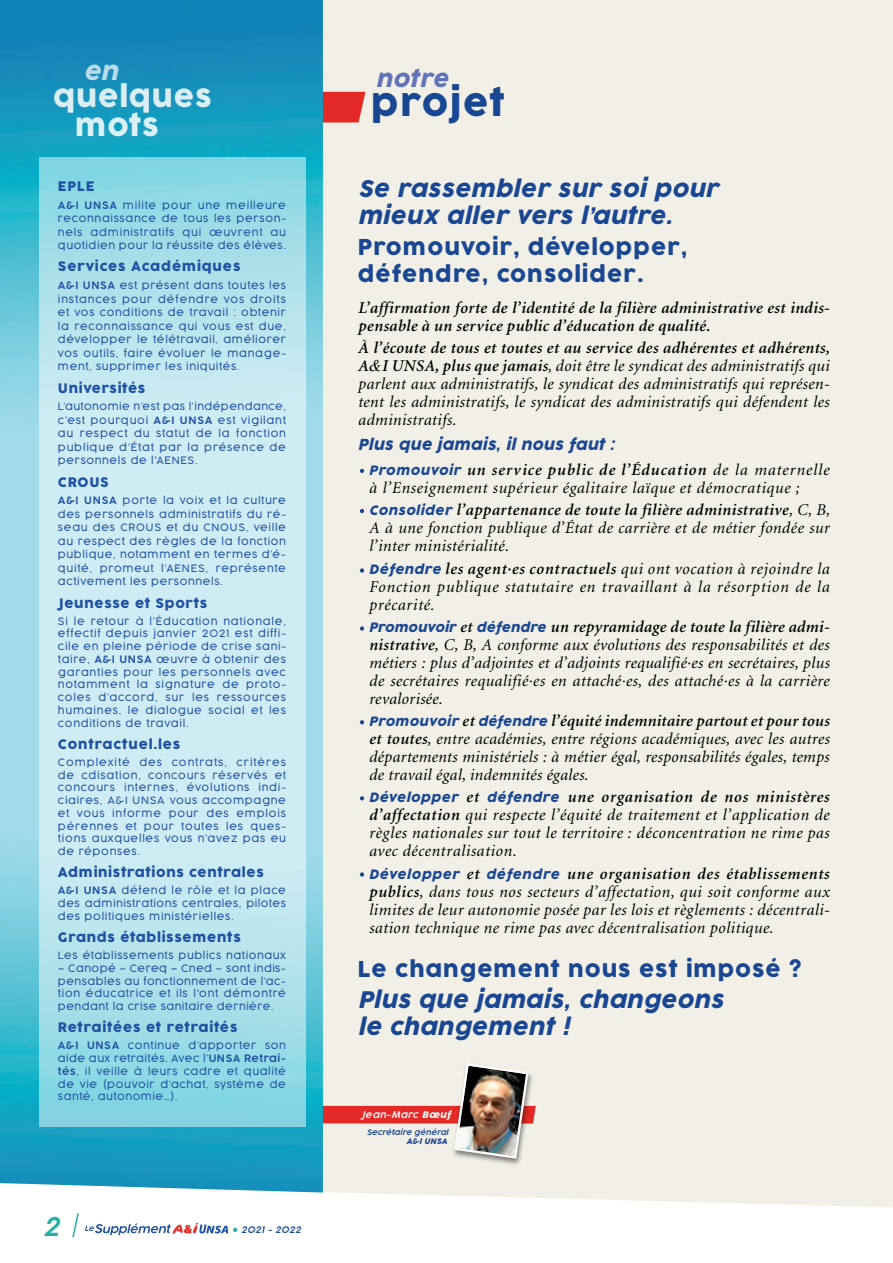
<style>
.page{position:relative;width:893px;height:1263px;background:#fff}
.page>*{position:absolute;margin:0;border:0;box-sizing:border-box;transform-origin:0 0}
.t1{font:37.5px "Cocogoose Pro";letter-spacing:.04em;color:#1a4793}
.t2{font:30.3px "Cocogoose Pro";letter-spacing:.03em;color:rgb(255 255 255/.85)}
.t3{font:italic 300 25.5px "Cocogoose Pro";color:#23b0a4}
.t4{font:italic 24px "Cocogoose Pro";color:rgb(255 255 255/.7)}
.t5{font:italic 22.5px/27px "Cocogoose Pro";letter-spacing:.015em;color:#1a4793}
.t6{font:22.5px/27px "Cocogoose Pro";letter-spacing:.045em;color:#1a4793}
.t7{font:italic 22.5px "Cocogoose Pro";letter-spacing:.015em;color:#6274b8}
.t8{font:italic 16.5px/18px "Minion";letter-spacing:.025em;color:#000;text-align:justify}
.t9{font:italic 600 16.5px/18px "Minion";letter-spacing:.02em;color:#000}
.t10{font:italic 15px "Cocogoose Pro";letter-spacing:.02em;color:#1a4793}
.t11{font:13.5px "Cocogoose Pro";letter-spacing:.055em;color:#1f51a3}
.t12{font:300 10.5px/12.8px "Cocogoose Pro";letter-spacing:.065em;color:#1f51a3;text-align:justify}
.t13{font:italic 300 9px "Cocogoose Pro";letter-spacing:.05em;color:#fff}
.t14{font:italic 300 9px "Cocogoose Pro";letter-spacing:.015em;color:#1f51a3}
.t15{font:italic 300 7.5px "Cocogoose Pro";letter-spacing:.015em;color:#1a4793}
.t16{font:italic 7.5px "Cocogoose Pro";color:#1a4793}
.s1{font-style:inherit}
.s2{font-weight:600}
.s3{font-family:"Times New Roman"}
.s4{font-family:"Cocogoose Pro";font-size:12.75px;color:#1a4793}
.s5{font-weight:400}
</style>
<div class="page">
<div style="left:306px;top:0;width:587px;height:1207px;background:#f2f0e6"></div>
<svg style="left:72px;top:1213px;width:165px;height:25px"></svg>
<svg style="left:323px;top:92px;width:42px;height:30px"></svg>
<div style="left:446px;top:1055px;width:95px;height:117px;background:#f2f0e6"></div>
<svg style="left:323px;top:1062px;width:213px;height:98px;background:#d2b5ac"></svg>
<img style="left:0;top:0;width:323px;height:1192px">
<svg style="left:360px;top:469px;width:4px;height:4px"></svg>
<svg style="left:360px;top:509px;width:4px;height:4px"></svg>
<svg style="left:360px;top:568px;width:4px;height:5px"></svg>
<svg style="left:360px;top:626px;width:4px;height:5px"></svg>
<svg style="left:360px;top:720px;width:4px;height:4px"></svg>
<svg style="left:360px;top:796px;width:4px;height:4px"></svg>
<svg style="left:360px;top:872px;width:4px;height:5px"></svg>
<div style="left:39px;top:157px;width:266px;height:970px;background:#fff;opacity:.5"></div>
<h3 class="t4" style="left:83px;top:60px;width:36px">en</h3>
<h3 class="t7" style="left:376px;top:68px;width:74px">notre</h3>
<h2 class="t2" style="left:53px;top:83px;width:160px">quelques</h2>
<h1 class="t1" style="left:371px;top:86px;width:136px">projet</h1>
<h2 class="t2" style="left:75px;top:112px;width:85px">mots</h2>
<p class="t11" style="left:58px;top:180px;width:38px">EPLE</p>
<p class="t12" style="left:58px;top:199px;width:230px;line-height:13.5px"><span class="s1">A&amp;I UNSA</span> milite pour une meilleure reconnaissance de tous les person&shy;nels administratifs qui œuvrent au quotidien pour la réussite des élèves.</p>
<p class="t11" style="left:58px;top:261px;width:184px">Services Académiques</p>
<p class="t12" style="left:58px;top:279px;width:230px;line-height:13.5px"><span class="s1">A&amp;I UNSA</span> est présent dans toutes les instances pour défendre vos droits et vos conditions de travail : obtenir la reconnaissance qui vous est due, développer le télétravail, améliorer vos outils, faire évoluer le manage&shy;ment, supprimer les iniquités.</p>
<p class="t11" style="left:58px;top:382px;width:89px">Universités</p>
<p class="t12" style="left:58px;top:400px;width:230px;line-height:13.5px">L’autonomie n’est pas l’indépendance, c’est pourquoi <span class="s1">A&amp;I UNSA</span> est vigilant au respect du statut de la fonction publique d’État par la présence de personnels de l'AENES.</p>
<p class="t11" style="left:58px;top:476px;width:52px">CROUS</p>
<p class="t12" style="left:58px;top:494px;width:230px;line-height:13.5px"><span class="s1">A&amp;I UNSA</span> porte la voix et la culture des personnels administratifs du ré&shy;seau des CROUS et du CNOUS, veille au respect des règles de la fonction publique, notamment en termes d’é&shy;quité, promeut l’AENES, représente activement les personnels.</p>
<p class="t11" style="left:58px;top:597px;width:151px">Jeunesse et Sports</p>
<p class="t12" style="left:58px;top:615px;width:230px">Si le retour à l’Éducation nationale, effectif depuis janvier 2021 est diffi&shy;cile en pleine période de crise sani&shy;taire, <span class="s1">A&amp;I UNSA</span> œuvre à obtenir des garanties pour les personnels avec notamment la signature de proto&shy;coles d’accord, sur les ressources humaines, le dialogue social et les conditions de travail.</p>
<p class="t11" style="left:58px;top:738px;width:124px">Contractuel.les</p>
<p class="t12" style="left:58px;top:756px;width:230px">Complexité des contrats, critères de cdisation, concours réservés et concours internes, évolutions indi&shy;ciaires, A&amp;I UNSA vous accompagne et vous informe pour des emplois pérennes et pour toutes les ques&shy;tions auxquelles vous n’avez pas eu de réponses.</p>
<p class="t11" style="left:58px;top:867px;width:207px">Administrations centrales</p>
<p class="t12" style="left:58px;top:885px;width:230px"><span class="s1">A&amp;I UNSA</span> défend le rôle et la place des administrations centrales, pilotes des politiques ministérielles.</p>
<p class="t11" style="left:58px;top:931px;width:184px">Grands établissements</p>
<p class="t12" style="left:58px;top:950px;width:229px">Les établissements publics nationaux</p>
<p class="t12" style="left:58px;top:962px;width:230px">– Canopé – Cereq – Cned – sont indis&shy;pensables au fonctionnement de l’ac&shy;tion éducatrice et ils l'ont démontré pendant la crise sanitaire dernière.</p>
<p class="t11" style="left:58px;top:1022px;width:181px">Retraitées et retraités</p>
<p class="t12" style="left:58px;top:1040px;width:230px"><span class="s1">A&amp;I UNSA</span> continue d’apporter son aide aux retraités. Avec l’<span class="s1">UNSA Retrai&shy;tés</span>, il veille à leurs cadre et qualité de vie (pouvoir d’achat, système de santé, autonomie…).</p>
<h3 class="t3" style="left:43px;top:1215px;width:18px">2</h3>
<p class="t14" style="left:241px;top:1225px;width:61px">2021 - 2022</p>
<h3 class="t5" style="left:358px;top:176px;width:362px">Se rassembler sur soi pour mieux aller vers l’autre.</h3>
<h3 class="t6" style="left:358px;top:235px;width:331px">Promouvoir, développer, défendre, consolider.</h3>
<h3 class="t9" style="left:358px;top:300px;width:473px">L’affirmation forte de l’identité de la filière administrative est indis&shy;pensable à un service public d’éducation de qualité.</h3>
<p class="t8" style="left:358px;top:340px;width:473px"><span class="s2">À l’écoute de tous et toutes et au service des adhérentes et adhérents, A</span><span class="s3">&amp;</span><span class="s2">I UNSA, plus que jamais</span>, doit être le syndicat des administratifs qui parlent aux administratifs, le syndicat des administratifs qui représen&shy;tent les administratifs, le syndicat des administratifs qui défendent les administratifs.</p>
<h3 class="t8" style="left:369px;top:462px;width:462px"><span class="s4">Promouvoir</span> <span class="s2">un service public de l’Éducation</span> de la maternelle à l’Enseignement supérieur égalitaire laïque et démocratique ;</h3>
<h3 class="t8" style="left:369px;top:502px;width:462px"><span class="s4">Consolider</span> <span class="s2">l’appartenance de toute la filière administrative</span>, C, B, A à une fonction publique d’État de carrière et de métier fondée sur l’inter ministérialité.</h3>
<h3 class="t8" style="left:369px;top:561px;width:462px"><span class="s4">Défendre</span> <span class="s2">les agent·es contractuels</span> qui ont vocation à rejoindre la Fonction publique statutaire en travaillant à la résorption de la précarité.</h3>
<p class="t8" style="left:369px;top:619px;width:462px"><span class="s4">Promouvoir</span> <span class="s2">et</span> <span class="s4">défendre</span> <span class="s2">un repyramidage de toute la filière admi&shy;nistrative</span>, C, B, A conforme aux évolutions des responsabilités et des métiers : plus d’adjointes et d’adjoints requalifié·es en secrétaires, plus de secrétaires requalifié·es en attaché·es, des attaché·es à la carrière revalorisée.</p>
<p class="t8" style="left:369px;top:713px;width:462px"><span class="s4">Promouvoir</span> <span class="s2">et</span> <span class="s4">défendre</span> <span class="s2">l’équité indemnitaire partout et pour tous et toutes</span>, entre académies, entre régions académiques, avec les autres départements ministériels : à métier égal, responsabilités égales, temps de travail égal, indemnités égales.</p>
<h3 class="t8" style="left:369px;top:789px;width:462px"><span class="s4">Développer</span> <span class="s2">et</span> <span class="s4">défendre</span> <span class="s2">une organisation de nos ministères d’affectation</span> qui respecte l’équité de traitement et l’application de règles nationales sur tout le territoire : déconcentration ne rime pas avec décentralisation.</h3>
<p class="t8" style="left:369px;top:866px;width:462px"><span class="s4">Développer</span> <span class="s2">et</span> <span class="s4">défendre</span> <span class="s2">une organisation des établissements publics</span>, dans tous nos secteurs d’affectation, qui soit conforme aux limites de leur autonomie posée par les lois et règlements : décentrali&shy;sation technique ne rime pas avec décentralisation politique.</p>
<h3 class="t10" style="left:358px;top:438px;width:258px">Plus que jamais, il nous faut :</h3>
<h3 class="t6" style="left:358px;top:957px;width:445px">Le changement nous est imposé ?</h3>
<h3 class="t5" style="left:358px;top:988px;width:367px">Plus que jamais, changeons le changement !</h3>
<p class="t13" style="left:362px;top:1111px;width:91px">Jean-Marc <span class="s5">Bœuf</span></p>
<p class="t15" style="left:367px;top:1129px;width:83px">Secrétaire général</p>
<p class="t16" style="left:406px;top:1138px;width:42px">A&amp;I UNSA</p>
</div>
